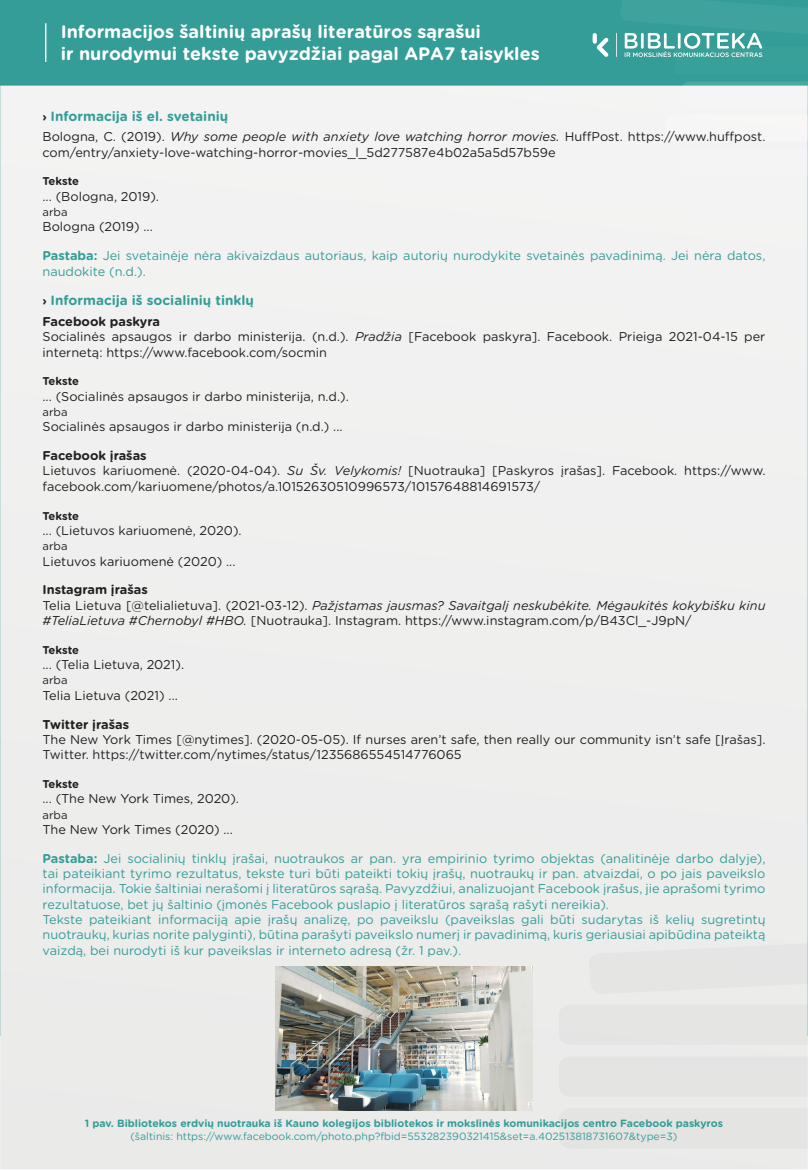
<style>
.page{position:relative;width:808px;height:1170px;background:#fff}
.page>*{position:absolute;margin:0;border:0;box-sizing:border-box;transform-origin:0 0}
.t1{font:700 18px/21.6px "Gotham Rounded";color:#fff}
.t2{font:700 13.5px "Gotham Rounded";color:#349d98}
.t3{font:12.75px/15.3px "Gotham Rounded";color:#231f20}
.t4{font:12.75px/15.3px "Gotham Rounded";color:#349d98}
.t5{font:700 12.75px "Gotham Rounded";color:#231f20}
.t6{font:700 11.25px "Gotham Rounded";letter-spacing:-.01em;color:#231f20}
.t7{font:11.25px "Gotham Rounded";color:#231f20}
.t8{font:700 10.5px "Gotham Rounded";color:#349d98}
.t9{font:10.5px "Gotham Rounded";color:#349d98}
.s1{font-size:12px;color:#231f20}
.s2{font-style:italic}
.s3{font-weight:700}
</style>
<div class="page">
<div style="left:0;top:0;width:808px;height:1035px;background:#349d97"></div>
<div style="left:0;top:86px;width:808px;height:1083px;background:#efefef"></div>
<div style="left:678px;top:149px;width:130px;height:26px;background:#f4f4f4"></div>
<div style="left:665px;top:115px;width:143px;height:26px;background:#f6f6f6"></div>
<svg style="left:681px;top:81px;width:127px;height:27px"></svg>
<div style="left:675px;top:48px;width:133px;height:26px;background:#399f99"></div>
<hr style="left:45px;top:23px;width:1px;height:39px;background:#fff">
<div style="left:559px;top:1108px;width:249px;height:40px;background:#e4e4e3"></div>
<div style="left:559px;top:1056px;width:249px;height:40px;background:#e4e4e3"></div>
<div style="left:559px;top:1004px;width:249px;height:40px;background:#e5e5e4"></div>
<div style="left:588px;top:936px;width:220px;height:58px;background:#e5e5e5"></div>
<svg style="left:593px;top:33px;width:15px;height:24px"></svg>
<svg style="left:616px;top:0;width:192px;height:57px"></svg>
<img style="left:276px;top:966px;width:256px;height:144px">
<h1 class="t1" style="left:61px;top:20px;width:480px">Informacijos šaltinių aprašų literatūros sąrašui<br>ir nurodymui tekste pavyzdžiai pagal APA7 taisykles</h1>
<p class="t2" style="left:43px;top:106px;width:187px"><span class="s1">›</span> Informacija iš el. svetainių</p>
<p class="t3" style="left:43px;top:129px;width:724px">Bologna, C. (2019). <span class="s2">Why some people with anxiety love watching horror movies.</span> HuffPost. https://www.huffpost. com/entry/anxiety-love-watching-horror-movies_l_5d277587e4b02a5a5d57b59e</p>
<p class="t6" style="left:43px;top:173px;width:38px">Tekste</p>
<p class="t3" style="left:43px;top:188px;width:118px">... (Bologna, 2019).</p>
<p class="t7" style="left:43px;top:204px;width:27px">arba</p>
<p class="t3" style="left:43px;top:219px;width:112px">Bologna (2019) ...</p>
<p class="t4" style="left:43px;top:247px;width:724px"><span class="s3">Pastaba:</span> Jei svetainėje nėra akivaizdaus autoriaus, kaip autorių nurodykite svetainės pavadinimą. Jei nėra datos, naudokite (n.d.).</p>
<p class="t2" style="left:43px;top:290px;width:213px"><span class="s1">›</span> Informacija iš socialinių tinklų</p>
<p class="t3" style="left:43px;top:313px;width:724px"><span class="s3">Facebook paskyra<br></span>Socialinės apsaugos ir darbo ministerija. (n.d.). <span class="s2">Pradžia</span> [Facebook paskyra]. Facebook. Prieiga 2021-04-15 per internetą: https://www.facebook.com/socmin</p>
<p class="t6" style="left:43px;top:373px;width:38px">Tekste</p>
<p class="t3" style="left:43px;top:388px;width:308px">... (Socialinės apsaugos ir darbo ministerija, n.d.).</p>
<p class="t7" style="left:43px;top:404px;width:27px">arba</p>
<p class="t3" style="left:43px;top:418px;width:302px">Socialinės apsaugos ir darbo ministerija (n.d.) ...</p>
<p class="t3" style="left:43px;top:447px;width:724px"><span class="s3">Facebook įrašas<br></span>Lietuvos kariuomenė. (2020-04-04). <span class="s2">Su Šv. Velykomis!</span> [Nuotrauka] [Paskyros įrašas]. Facebook. https://www. facebook.com/kariuomene/photos/a.10152630510996573/10157648814691573/</p>
<p class="t6" style="left:43px;top:507px;width:38px">Tekste</p>
<p class="t3" style="left:43px;top:522px;width:201px">... (Lietuvos kariuomenė, 2020).</p>
<p class="t7" style="left:43px;top:538px;width:27px">arba</p>
<p class="t3" style="left:43px;top:552px;width:195px">Lietuvos kariuomenė (2020) ...</p>
<p class="t3" style="left:43px;top:581px;width:724px"><span class="s3">Instagram įrašas<br></span>Telia Lietuva [@telialietuva]. (2021-03-12). <span class="s2">Pažįstamas jausmas? Savaitgalį neskubėkite. Mėgaukitės kokybišku kinu #TeliaLietuva #Chernobyl #HBO.</span> [Nuotrauka]. Instagram. https://www.instagram.com/p/B43Cl_-J9pN/</p>
<p class="t6" style="left:43px;top:641px;width:38px">Tekste</p>
<p class="t3" style="left:43px;top:656px;width:143px">... (Telia Lietuva, 2021).</p>
<p class="t7" style="left:43px;top:672px;width:27px">arba</p>
<p class="t3" style="left:43px;top:687px;width:137px">Telia Lietuva (2021) ...</p>
<p class="t5" style="left:43px;top:714px;width:88px">Twitter įrašas</p>
<p class="t3" style="left:43px;top:731px;width:724px">The New York Times [@nytimes]. (2020-05-05). If nurses aren’t safe, then really our community isn’t safe [Įrašas].<br>Twitter. https://twitter.com/nytimes/status/1235686554514776065</p>
<p class="t6" style="left:43px;top:775px;width:38px">Tekste</p>
<p class="t3" style="left:43px;top:790px;width:198px">... (The New York Times, 2020).</p>
<p class="t7" style="left:43px;top:806px;width:27px">arba</p>
<p class="t3" style="left:43px;top:821px;width:192px">The New York Times (2020) ...</p>
<p class="t4" style="left:43px;top:849px;width:724px"><span class="s3">Pastaba:</span> Jei socialinių tinklų įrašai, nuotraukos ar pan. yra empirinio tyrimo objektas (analitinėje darbo dalyje), tai pateikiant tyrimo rezultatus, tekste turi būti pateikti tokių įrašų, nuotraukų ir pan. atvaizdai, o po jais paveikslo informacija. Tokie šaltiniai nerašomi į literatūros sąrašą. Pavyzdžiui, analizuojant Facebook įrašus, jie aprašomi tyrimo rezultatuose, bet jų šaltinio (įmonės Facebook puslapio į literatūros sąrašą rašyti nereikia).<br>Tekste pateikiant informaciją apie įrašų analizę, po paveikslu (paveikslas gali būti sudarytas iš kelių sugretintų nuotraukų, kurias norite palyginti), būtina parašyti paveikslo numerį ir pavadinimą, kuris geriausiai apibūdina pateiktą vaizdą, bei nurodyti iš kur paveikslas ir interneto adresą (žr. 1 pav.).</p>
<p class="t8" style="left:85px;top:1115px;width:640px">1 pav. Bibliotekos erdvių nuotrauka iš Kauno kolegijos bibliotekos ir mokslinės komunikacijos centro Facebook paskyros</p>
<p class="t9" style="left:131px;top:1128px;width:548px">(šaltinis: https://www.facebook.com/photo.php?fbid=553282390321415&amp;set=a.402513818731607&amp;type=3)</p>
</div>
